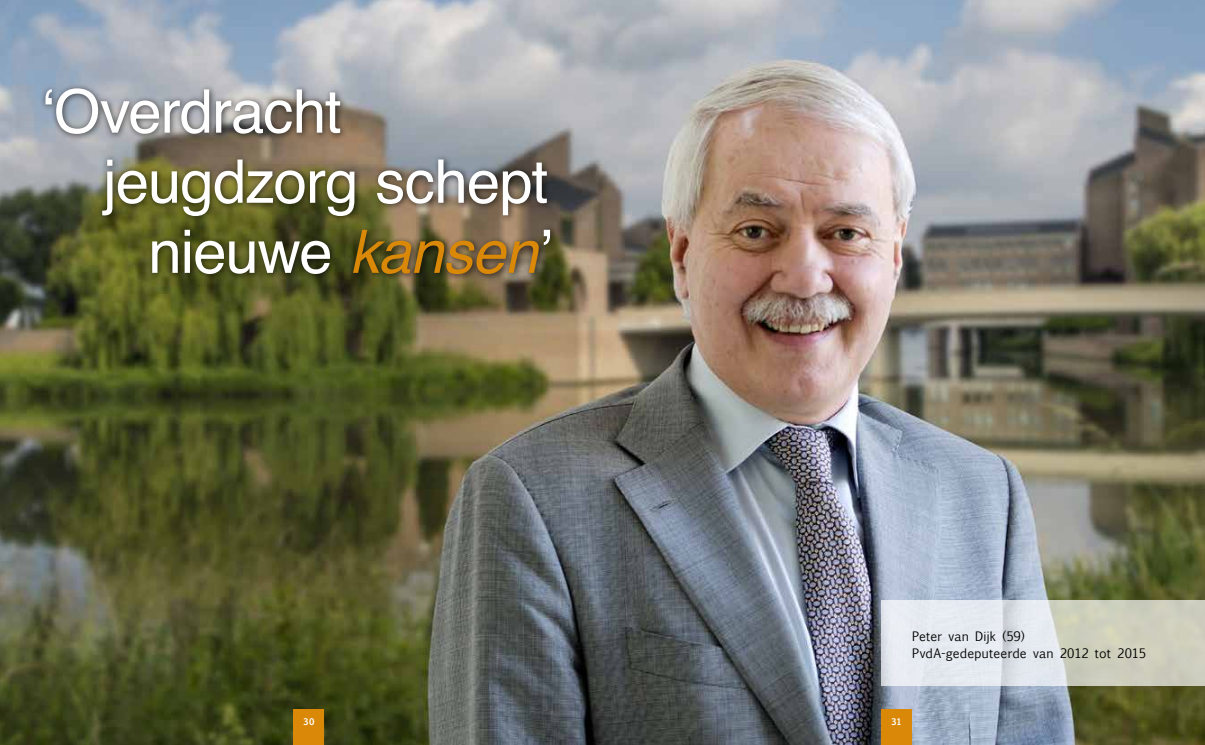
<style>
.page{position:relative;width:1205px;height:745px;background:#fff}
.page>*{position:absolute;margin:0;border:0;box-sizing:border-box;transform-origin:0 0}
.t1{font:60px "Helvetica";letter-spacing:-.015em;color:#fff}
.t2{font:12.5px/17.5px "Euphemia UCAS";letter-spacing:.015em;color:#000}
.t3{font:700 8.75px "Euphemia UCAS";color:#fff}
.s1{font-style:italic;color:#d98807}
</style>
<div class="page">
<img style="left:0;top:0;width:1205px;height:744px">
<svg style="left:881px;top:600px;width:324px;height:85px;background:#d9dcd8"></svg>
<div style="left:40px;top:83px;width:518px;height:199px;background:#000;opacity:.7"></div>
<div style="left:293px;top:708px;width:31px;height:36px;background:#d98807"></div>
<div style="left:881px;top:708px;width:30px;height:36px;background:#d98807"></div>
<h1 class="t1" style="left:42px;top:65px;width:301px">‘Overdracht</h1>
<h1 class="t1" style="left:103px;top:135px;width:446px">jeugdzorg schept</h1>
<h1 class="t1" style="left:148px;top:205px;width:405px">nieuwe <span class="s1">kansen</span>’</h1>
<p class="t2" style="left:912px;top:627px;width:235px">Peter van Dijk (59)<br>PvdA-gedeputeerde van 2012 tot 2015</p>
<p class="t3" style="left:303px;top:715px;width:13px">30</p>
<p class="t3" style="left:891px;top:715px;width:11px">31</p>
</div>
